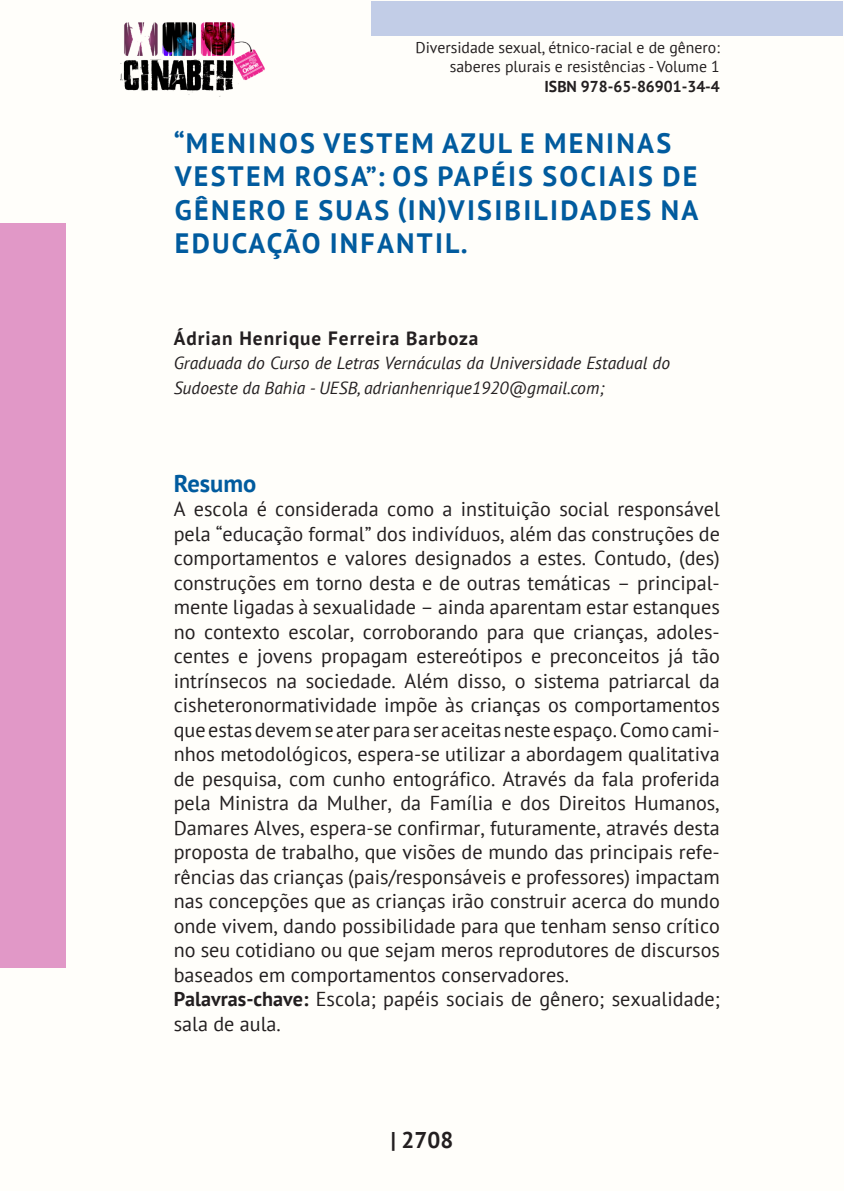
<style>
.page{position:relative;width:844px;height:1191px;background:#fff}
.page>*{position:absolute;margin:0;border:0;box-sizing:border-box;transform-origin:0 0}
._0_TÍTULO{font:700 28px/33.6px "PT Sans";letter-spacing:.08em;color:#015b9e}
._3_RESUMO{font:700 24.5px "PT Sans";color:#015b9e}
.t1{font:700 22.75px "PT Sans";color:#231f20}
._4_CORPO_RESUMO{font:20.12px/24.5px "PT Sans";color:#231f20;text-align:justify}
._1_AUTOR{font:700 19.25px "PT Sans";letter-spacing:.05em;color:#231f20}
._2_TITULAÇÃO{font:italic 17.5px/24.5px "PT Sans";color:#231f20}
.t2{font:15.75px/18.9px "PT Sans";color:#231f20;text-align:right}
.t3{font:700 15.75px "PT Sans";color:#231f20}
.s1{font-weight:700}
</style>
<div class="page">
<div style="left:0;top:0;width:843px;height:1191px;background:#fffefa"></div>
<div style="left:371px;top:1px;width:471px;height:35px;background:#c2cde7"></div>
<div style="left:0;top:223px;width:65px;height:744px;background:#e198c7"></div>
<img style="left:120px;top:22px;width:144px;height:75px">
<p class="t2" style="left:415px;top:38px;width:306px">Diversidade sexual, étnico-racial e de gênero: saberes plurais e resistências - Volume 1</p>
<p class="t3" style="left:544px;top:76px;width:177px">ISBN 978-65-86901-34-4</p>
<p class="_0_TÍTULO" style="left:174px;top:125px;width:526px">“MENINOS VESTEM AZUL E MENINAS<br>VESTEM ROSA”: OS PAPÉIS SOCIAIS DE<br>GÊNERO E SUAS (IN)VISIBILIDADES NA<br>EDUCAÇÃO INFANTIL.</p>
<p class="_1_AUTOR" style="left:174px;top:325px;width:306px">Ádrian Henrique Ferreira Barboza</p>
<p class="_2_TITULAÇÃO" style="left:174px;top:350px;width:498px">Graduada do Curso de Letras Vernáculas da Universidade Estadual do<br>Sudoeste da Bahia - UESB, adrianhenrique1920@gmail.com;</p>
<p class="_3_RESUMO" style="left:174px;top:467px;width:84px">Resumo</p>
<p class="_4_CORPO_RESUMO" style="left:174px;top:496px;width:547px">A escola é considerada como a instituição social responsável pela “educação formal” dos indivíduos, além das construções de comportamentos e valores designados a estes. Contudo, (des) construções em torno desta e de outras temáticas – principal&shy;mente ligadas à sexualidade – ainda aparentam estar estanques no contexto escolar, corroborando para que crianças, adoles&shy;centes e jovens propagam estereótipos e preconceitos já tão intrínsecos na sociedade. Além disso, o sistema patriarcal da cisheteronormatividade impõe às crianças os comportamentos que estas devem se ater para ser aceitas neste espaço. Como cami&shy;nhos metodológicos, espera-se utilizar a abordagem qualitativa de pesquisa, com cunho entográfico. Através da fala proferida pela Ministra da Mulher, da Família e dos Direitos Humanos, Damares Alves, espera-se confirmar, futuramente, através desta proposta de trabalho, que visões de mundo das principais refe&shy;rências das crianças (pais/responsáveis e professores) impactam nas concepções que as crianças irão construir acerca do mundo onde vivem, dando possibilidade para que tenham senso crítico no seu cotidiano ou que sejam meros reprodutores de discursos baseados em comportamentos conservadores.</p>
<p class="_4_CORPO_RESUMO" style="left:174px;top:986px;width:547px"><span class="s1">Palavras-chave:</span> Escola; papéis sociais de gênero; sexualidade; sala de aula.</p>
<p class="t1" style="left:390px;top:1125px;width:64px">| 2708</p>
</div>
